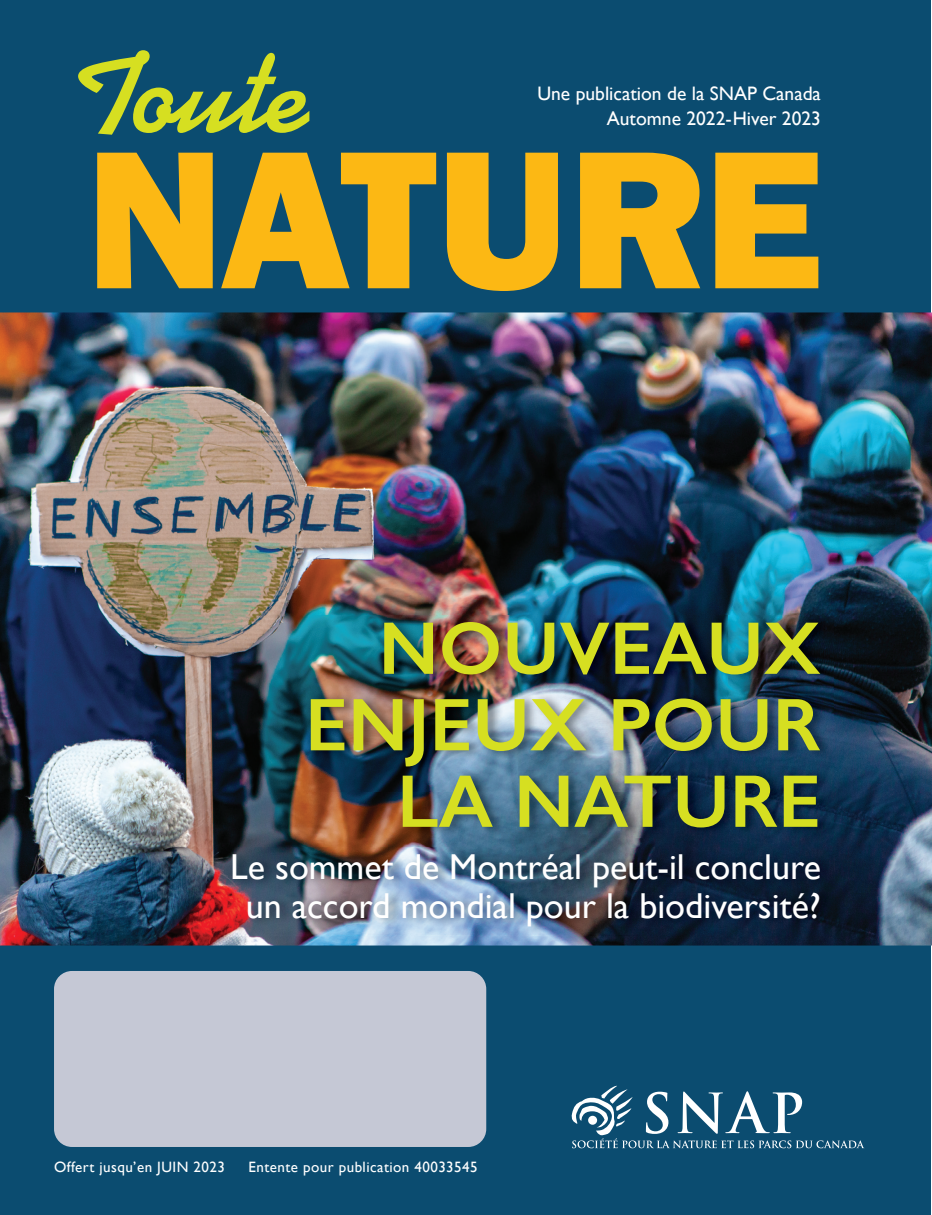
<style>
.page{position:relative;width:932px;height:1215px;background:#fff}
.page>*{position:absolute;margin:0;border:0;box-sizing:border-box;transform-origin:0 0}
.t1{font:600 75px/76.5px "Gill Sans";color:#d6df21;text-align:right}
.t2{font:36px/39px "Gill Sans";color:#fff;text-align:center}
.t3{font:19.5px/25.5px "Gill Sans";color:#fff;text-align:right}
.t4{font:15px "Gill Sans";letter-spacing:.03em;color:#fff}
</style>
<div class="page">
<div style="left:1px;top:1px;width:930px;height:1214px;background:#0b4c70"></div>
<img style="left:0;top:312px;width:931px;height:634px">
<div style="left:54px;top:971px;width:432px;height:176px;background:#c5c8d5;border-radius:18px"></div>
<img style="left:231px;top:847px;width:603px;height:88px">
<img style="left:309px;top:615px;width:525px;height:222px">
<svg style="left:571px;top:1086px;width:293px;height:62px"></svg>
<svg style="left:97px;top:153px;width:116px;height:135px"></svg>
<svg style="left:221px;top:153px;width:215px;height:135px"></svg>
<svg style="left:447px;top:153px;width:111px;height:138px"></svg>
<svg style="left:580px;top:153px;width:120px;height:135px"></svg>
<svg style="left:715px;top:153px;width:103px;height:135px"></svg>
<svg style="left:78px;top:50px;width:231px;height:85px"></svg>
<p class="t3" style="left:537px;top:80px;width:285px">Une publication de la SNAP Canada<br>Automne 2022-Hiver 2023</p>
<h1 class="t1" style="left:305px;top:610px;width:517px">NOUVEAUX<br>ENJEUX POUR<br>LA NATURE</h1>
<p class="t2" style="left:230px;top:847px;width:592px">Le sommet de Montréal peut-il conclure un accord mondial pour la biodiversité?</p>
<p class="t4" style="left:54px;top:1158px;width:172px">Offert jusqu’en JUIN 2023</p>
<p class="t4" style="left:248px;top:1158px;width:231px">Entente pour publication 40033545</p>
</div>
